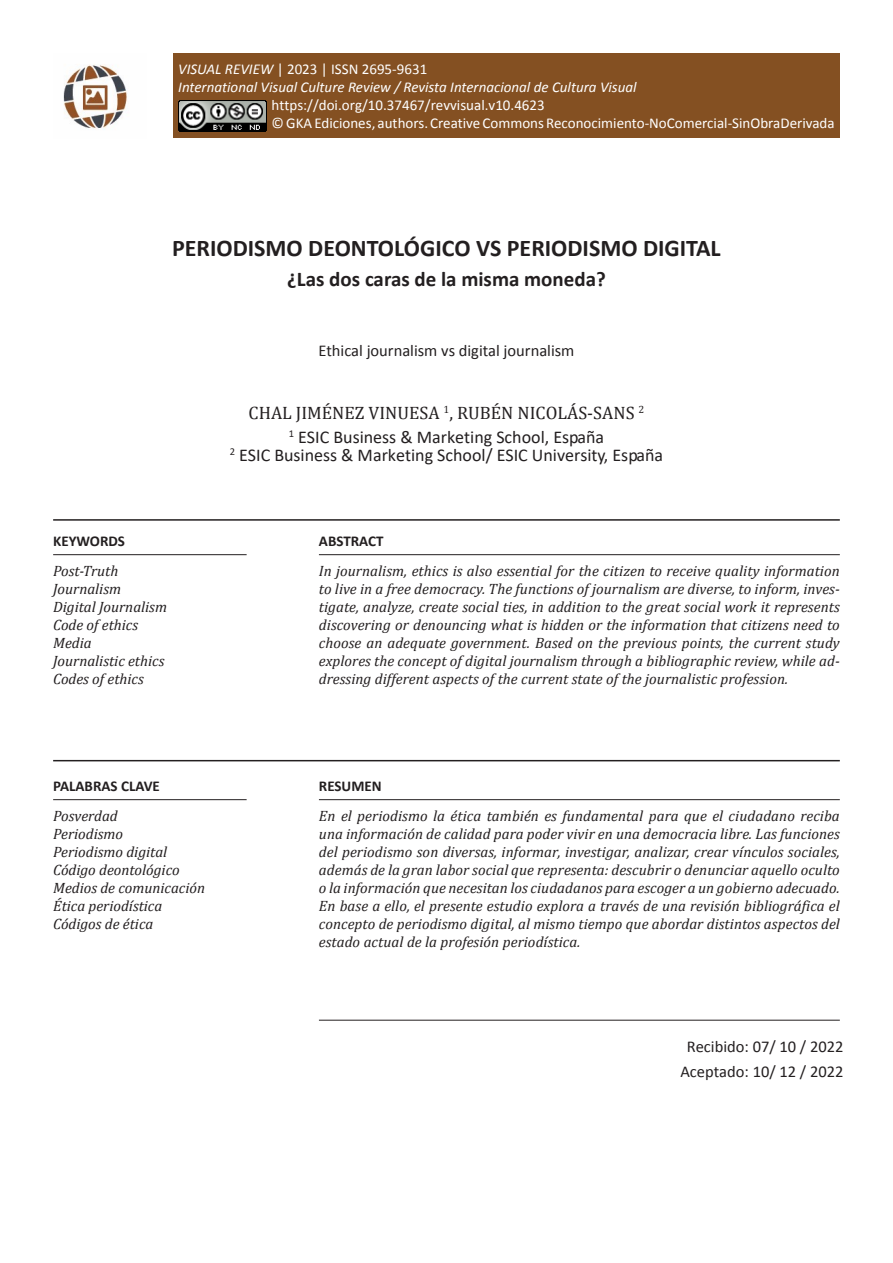
<style>
.page{position:relative;width:893px;height:1263px;background:#fff}
.page>*{position:absolute;margin:0;border:0;box-sizing:border-box;transform-origin:0 0}
.Autor{font:700 24px "Calibri";color:#231f20}
.Autor-2{font:700 21px "Calibri";color:#231f20}
.Autor-3{font:18px/23.5px "Cambria";color:#231f20;text-align:center}
.Autor-4{font:18px "Calibri";color:#231f20}
.DATE-HOME{font:16.5px/24.6px "Calibri";color:#231f20;text-align:center}
.Autor-5{font:16.5px "Calibri";color:#231f20}
.CONTENT-HOME{font:italic 15px/18px "Cambria";color:#231f20;text-align:justify}
.t1{font:15px/18px "Calibri";color:#fff}
.t2{font:italic 15px "Calibri";color:#fff}
.WORDS-HOME{font:700 15px "Calibri";color:#231f20}
.s1{font-style:italic}
.s2{font-family:"Calibri"}
</style>
<div class="page">
<hr style="left:53px;top:519px;width:787px;height:2px;background:#231f20">
<hr style="left:53px;top:760px;width:787px;height:1px;background:#231f20">
<hr style="left:53px;top:554px;width:194px;height:1px;background:#231f20">
<hr style="left:53px;top:799px;width:194px;height:1px;background:#231f20">
<hr style="left:319px;top:554px;width:521px;height:1px;background:#231f20">
<hr style="left:319px;top:799px;width:521px;height:1px;background:#231f20">
<hr style="left:319px;top:1020px;width:521px;height:1px;background:#231f20">
<img style="left:63px;top:64px;width:64px;height:66px">
<div style="left:173px;top:53px;width:667px;height:85px;background:#845022"></div>
<img style="left:179px;top:100px;width:87px;height:31px">
<p class="t1" style="left:178px;top:60px;width:251px"><span class="s1">VISUAL REVIEW</span> | 2023 | ISSN 2695-9631</p>
<p class="t2" style="left:178px;top:78px;width:460px">International Visual Culture Review / Revista Internacional de Cultura Visual</p>
<p class="t1" style="left:272px;top:96px;width:564px">https://doi.org/10.37467/revvisual.v10.4623<br>© GKA Ediciones, authors. Creative Commons Reconocimiento-NoComercial-SinObraDerivada</p>
<p class="Autor" style="left:172px;top:231px;width:550px">PERIODISMO DEONTOLÓGICO VS PERIODISMO DIGITAL</p>
<p class="Autor-2" style="left:287px;top:265px;width:320px">¿Las dos caras de la misma moneda?</p>
<p class="Autor-5" style="left:319px;top:340px;width:257px">Ethical journalism vs digital journalism</p>
<p class="WORDS-HOME" style="left:53px;top:530px;width:73px">KEYWORDS</p>
<p class="CONTENT-HOME" style="left:53px;top:561px;width:67px">Post-Truth</p>
<p class="CONTENT-HOME" style="left:53px;top:579px;width:69px">Journalism</p>
<p class="CONTENT-HOME" style="left:53px;top:597px;width:115px">Digital Journalism</p>
<p class="CONTENT-HOME" style="left:53px;top:615px;width:87px">Code of ethics</p>
<p class="CONTENT-HOME" style="left:53px;top:633px;width:40px">Media</p>
<p class="CONTENT-HOME" style="left:53px;top:651px;width:113px">Journalistic ethics</p>
<p class="CONTENT-HOME" style="left:53px;top:669px;width:92px">Codes of ethics</p>
<p class="Autor-3" style="left:249px;top:401px;width:397px">CHAL JIMÉNEZ VINUESA <sup>1</sup>, RUBÉN NICOLÁS-SANS <sup>2<br></sup><sup>1</sup> <span class="s2">ESIC Business &amp; Marketing School, España</span></p>
<p class="Autor-4" style="left:230px;top:442px;width:435px"><sup>2</sup> ESIC Business &amp; Marketing School/ ESIC University, España</p>
<p class="WORDS-HOME" style="left:319px;top:530px;width:66px">ABSTRACT</p>
<p class="CONTENT-HOME" style="left:319px;top:561px;width:522px">In journalism, ethics is also essential for the citizen to receive quality information to live in a free democracy. The functions of journalism are diverse, to inform, inves&shy;tigate, analyze, create social ties, in addition to the great social work it represents discovering or denouncing what is hidden or the information that citizens need to choose an adequate government. Based on the previous points, the current study explores the concept of digital journalism through a bibliographic review, while ad&shy;dressing different aspects of the current state of the journalistic profession.</p>
<p class="WORDS-HOME" style="left:53px;top:775px;width:108px">PALABRAS CLAVE</p>
<p class="CONTENT-HOME" style="left:53px;top:806px;width:66px">Posverdad</p>
<p class="CONTENT-HOME" style="left:53px;top:824px;width:71px">Periodismo</p>
<p class="CONTENT-HOME" style="left:53px;top:842px;width:116px">Periodismo digital</p>
<p class="CONTENT-HOME" style="left:53px;top:860px;width:128px">Código deontológico</p>
<p class="CONTENT-HOME" style="left:53px;top:878px;width:153px">Medios de comunicación</p>
<p class="CONTENT-HOME" style="left:53px;top:896px;width:111px">Ética periodística</p>
<p class="CONTENT-HOME" style="left:53px;top:914px;width:102px">Códigos de ética</p>
<p class="WORDS-HOME" style="left:319px;top:775px;width:64px">RESUMEN</p>
<p class="CONTENT-HOME" style="left:319px;top:806px;width:522px">En el periodismo la ética también es fundamental para que el ciudadano reciba una información de calidad para poder vivir en una democracia libre. Las funciones del periodismo son diversas, informar, investigar, analizar, crear vínculos sociales, además de la gran labor social que representa: descubrir o denunciar aquello oculto o la información que necesitan los ciudadanos para escoger a un gobierno adecuado.<br>En base a ello, el presente estudio explora a través de una revisión bibliográfica el concepto de periodismo digital, al mismo tiempo que abordar distintos aspectos del estado actual de la profesión periodística.</p>
<p class="DATE-HOME" style="left:680px;top:1034px;width:165px">Recibido: 07/ 10 / 2022<br>Aceptado: 10/ 12 / 2022</p>
</div>
